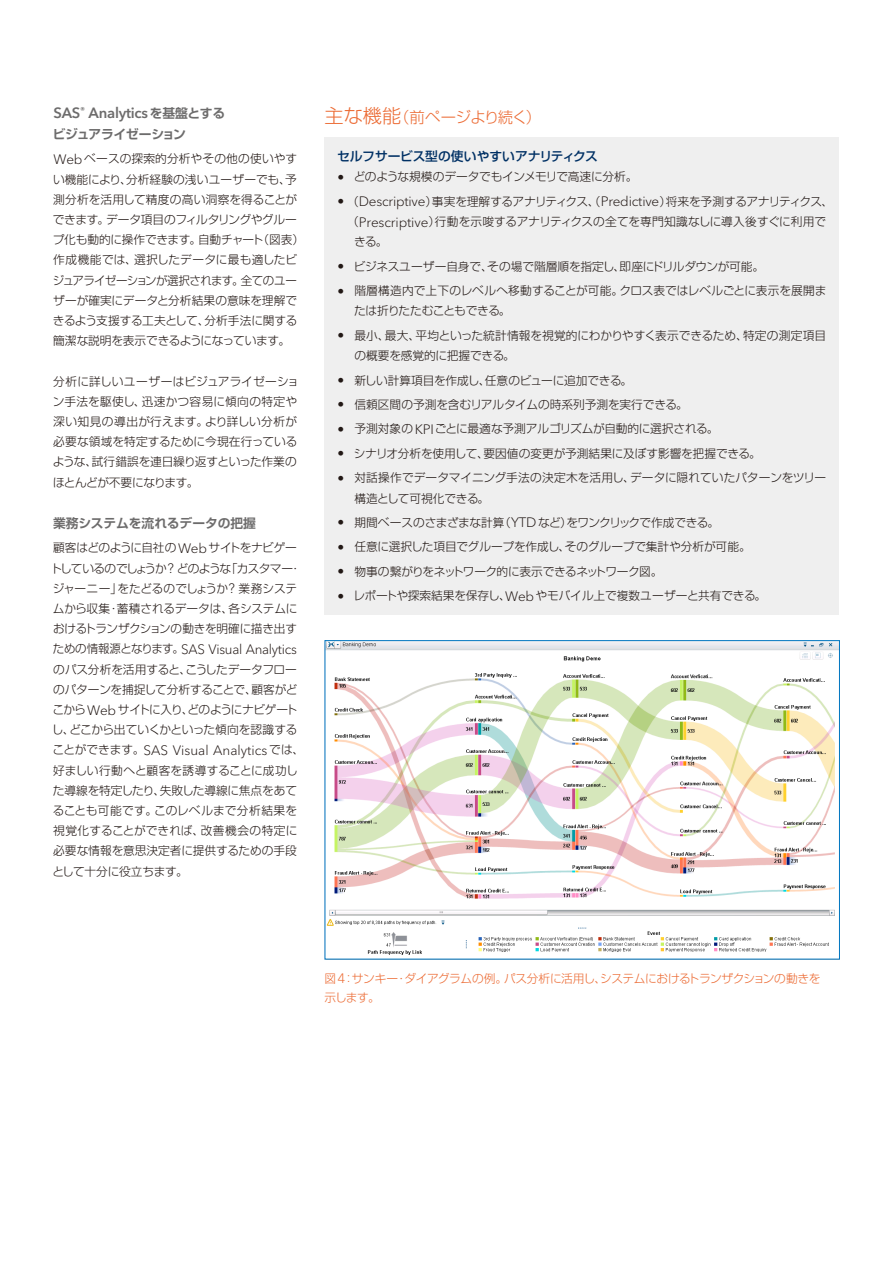
<style>
.page{position:relative;width:893px;height:1263px;background:#fff}
.page>*{position:absolute;margin:0;border:0;box-sizing:border-box;transform-origin:0 0}
.t1{font:300 15.3px "Shin Go Pr 6 N";letter-spacing:-.055em;color:#ec6b34}
.t2{font:600 14.85px "Avenir Next W1 G";letter-spacing:-.015em;color:#6d6c6c}
.t3{font:300 13.5px "Avenir Next W1 G";letter-spacing:-.01em;color:#221815}
.t4{font:500 12.75px "Shin Go Pr 6 N";letter-spacing:-.005em;color:#003064}
.t5{font:700 12.75px "Shin Go Pr 6 N De";letter-spacing:-.015em;color:#6d6c6c}
.t6{font:700 12.75px "Shin Go Pr 6 N De";letter-spacing:-.035em;color:#6d6c6c}
.t7{font:300 11.7px/20.2px "Shin Go Pr 6 N";letter-spacing:-.01em;color:#221815}
.t8{font:300 11.7px/20.2px "Shin Go Pr 6 N";letter-spacing:-.03em;color:#221815}
.t9{font:300 11.7px "Shin Go Pr 6 N";letter-spacing:-.035em;color:#221815}
.t10{font:300 11.7px/19.2px "Shin Go Pr 6 N";letter-spacing:-.035em;color:#ec6b34}
.t11{font:300 11.7px "Shin Go Pr 6 N";letter-spacing:-.045em;color:#221815}
.s1{font-family:"Shin Go Pr 6 N De";font-weight:700;font-size:12.75px}
.s2{font-family:"Avenir Next W1 G";font-size:13.5px}
.s3{font-family:"Shin Go Pr 6 N";font-size:11.7px}
.s4{font-size:19.2px}
</style>
<div class="page">
<div style="left:325px;top:137px;width:514px;height:477px;background:#efefef"></div>
<img style="left:327px;top:642px;width:511px;height:313px">
<div style="left:325px;top:640px;width:515px;height:319px;border:1px solid #0076c0"></div>
<p class="t2" style="left:53px;top:104px;width:173px">SAS<sup>®</sup> Analytics<span class="s1">を基盤とする</span></p>
<p class="t6" style="left:53px;top:123px;width:135px">ビジュアライゼーション</p>
<p class="t7" style="left:53px;top:148px;width:253px"><span class="s2">Web</span>ベースの探索的分析やその他の使いやすい機能により、分析経験の浅いユーザーでも、予測分析を活用して精度の高い洞察を得ることができます。データ項目のフィルタリングやグループ化も動的に操作できます。自動チャート（図表）作成機能では、選択したデータに最も適したビジュアライゼーションが選択されます。全てのユーザーが確実にデータと分析結果の意味を理解できるよう支援する工夫として、分析手法に関する簡潔な説明を表示できるようになっています。</p>
<p class="t7" style="left:53px;top:370px;width:248px">分析に詳しいユーザーはビジュアライゼーション手法を駆使し、迅速かつ容易に傾向の特定や深い知見の導出が行えます。より詳しい分析が必要な領域を特定するために今現在行っているような、試行錯誤を連日繰り返すといった作業のほとんどが不要になります。</p>
<p class="t5" style="left:53px;top:513px;width:204px">業務システムを流れるデータの把握</p>
<p class="t8" style="left:51px;top:537px;width:252px">顧客はどのように自社の <span class="s2">Web</span>サイトをナビゲートしているのでしょうか<span class="s2">?</span> どのような「カスタマー・ジャーニー」をたどるのでしょうか<span class="s2">?</span> 業務システムから収集・蓄積されるデータは、各システムにおけるトランザクションの動きを明確に描き出す</p>
<p class="t3" style="left:53px;top:641px;width:246px"><span class="s3">ための情報源となります。</span>SAS Visual Analytics</p>
<p class="t7" style="left:52px;top:658px;width:247px;text-align:justify">のパス分析を活用すると、こうしたデータフローのパターンを捕捉して分析することで、顧客がどこから<span class="s2">Web</span> サイトに入り、どのようにナビゲートし、どこから出ていくかといった傾向を認識する</p>
<p class="t3" style="left:52px;top:742px;width:253px"><span class="s3">ことができます。</span>SAS Visual Analytics <span class="s3">では、</span></p>
<p class="t7" style="left:52px;top:759px;width:247px;text-align:justify">好ましい行動へと顧客を誘導することに成功した導線を特定したり、失敗した導線に焦点をあてることも可能です。このレベルまで分析結果を視覚化することができれば、改善機会の特定に必要な情報を意思決定者に提供するための手段として十分に役立ちます。</p>
<h1 class="t1" style="left:325px;top:105px;width:218px"><span class="s4">主な機能</span>（前ページより続く）</h1>
<p class="t4" style="left:337px;top:146px;width:262px">セルフサービス型の使いやすいアナリティクス</p>
<p class="t7" style="left:337px;top:166px;width:302px"><span class="s2">•</span> どのような規模のデータでもインメモリで高速に分析。</p>
<p class="t9" style="left:337px;top:192px;width:497px"><span class="s2">•</span> （<span class="s2">Descriptive</span>）事実を理解するアナリティクス、（<span class="s2">Predictive</span>）将来を予測するアナリティクス、</p>
<p class="t7" style="left:347px;top:210px;width:481px">（<span class="s2">Prescriptive</span>）行動を示唆するアナリティクスの全てを専門知識なしに導入後すぐに利用で</p>
<p class="t7" style="left:354px;top:231px;width:35px">きる。</p>
<p class="t7" style="left:337px;top:255px;width:428px"><span class="s2">•</span> ビジネスユーザー自身で、その場で階層順を指定し、即座にドリルダウンが可能。</p>
<p class="t7" style="left:354px;top:280px;width:474px;text-indent:-17px"><span class="s2">•</span> 階層構造内で上下のレベルへ移動することが可能。クロス表ではレベルごとに表示を展開または折りたたむこともできる。</p>
<p class="t7" style="left:354px;top:324px;width:473px;text-indent:-17px"><span class="s2">•</span> 最小、最大、平均といった統計情報を視覚的にわかりやすく表示できるため、特定の測定項目の概要を感覚的に把握できる。</p>
<p class="t7" style="left:337px;top:369px;width:296px"><span class="s2">•</span> 新しい計算項目を作成し、任意のビューに追加できる。</p>
<p class="t7" style="left:337px;top:393px;width:352px"><span class="s2">•</span> 信頼区間の予測を含むリアルタイムの時系列予測を実行できる。</p>
<p class="t7" style="left:337px;top:418px;width:382px"><span class="s2">•</span> 予測対象の <span class="s2">KPI</span>ごとに最適な予測アルゴリズムが自動的に選択される。</p>
<p class="t7" style="left:337px;top:442px;width:425px"><span class="s2">•</span> シナリオ分析を使用して、要因値の変更が予測結果に及ぼす影響を把握できる。</p>
<p class="t7" style="left:354px;top:467px;width:473px;text-indent:-17px"><span class="s2">•</span> 対話操作でデータマイニング手法の決定木を活用し、データに隠れていたパターンをツリー構造として可視化できる。</p>
<p class="t7" style="left:337px;top:511px;width:383px"><span class="s2">•</span> 期間ベースのさまざまな計算（<span class="s2">YTD</span> など）をワンクリックで作成できる。</p>
<p class="t7" style="left:337px;top:536px;width:415px"><span class="s2">•</span> 任意に選択した項目でグループを作成し、そのグループで集計や分析が可能。</p>
<p class="t11" style="left:337px;top:562px;width:327px"><span class="s2">•</span> 物事の繋がりをネットワーク的に表示できるネットワーク図。</p>
<p class="t7" style="left:337px;top:585px;width:430px"><span class="s2">•</span> レポートや探索結果を保存し、<span class="s2">Web</span>やモバイル上で複数ユーザーと共有できる。</p>
<p class="t10" style="left:325px;top:967px;width:497px">図<span class="s2">4</span>：サンキー・ダイアグラムの例。パス分析に活用し、システムにおけるトランザクションの動きを示します。</p>
</div>
